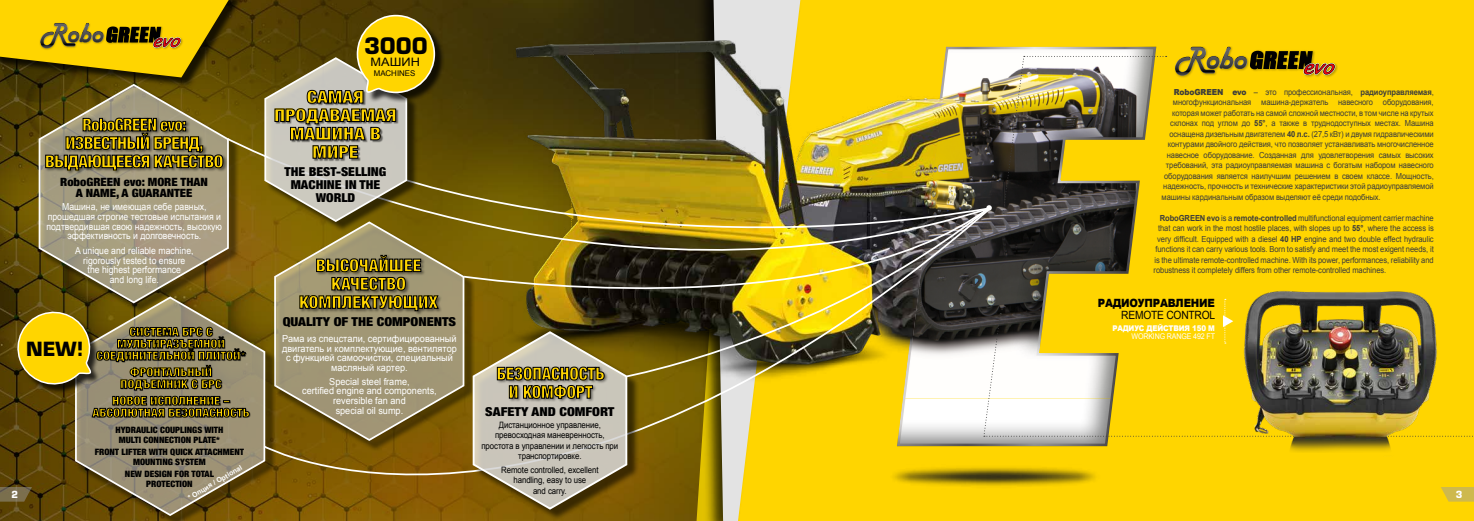
<style>
.page{position:relative;width:1474px;height:521px;background:#fff}
.page>*{position:absolute;margin:0;border:0;box-sizing:border-box;transform-origin:0 0}
.t1{font:700 22.14px "Eurostile";color:#000}
.t2{font:700 19.07px "Eurostile";color:#000}
.t3{font:900 condensed 17.5px/18.4px "Helvetica Neue";letter-spacing:-.04em;color:#ffd500;text-align:center;scale:.95 1}
.t4{font:900 condensed 17.5px/18.4px "Helvetica Neue";color:#ffd500;text-align:center}
.t5{font:900 condensed 17.5px/18.4px "Helvetica Neue";color:#ffd500;text-align:center;scale:1.1 1}
.t6{font:900 condensed 17.5px/18.4px "Helvetica Neue";color:#ffd500;text-align:center;scale:.95 1}
.t7{font:900 condensed 12.25px "Helvetica Neue";color:#000;scale:1.15 1}
.t8{font:900 condensed 12.25px/13.1px "Helvetica Neue";color:#000;text-align:center;scale:1.1 1}
.t9{font:900 condensed 11.99px/12px "Helvetica Neue";color:#ffd500;text-align:center;scale:1.05 1}
.t10{font:11.64px "Arial";color:#000;scale:1.1 1}
.t11{font:900 condensed 11.38px/11.4px "Helvetica Neue";color:#000;text-align:center;scale:1.1 1}
.t12{font:900 11.38px "Arial";letter-spacing:-.02em;color:#000;scale:.9 1}
.t13{font:11.38px "Arial";letter-spacing:-.02em;color:#000;scale:.9 1}
.t14{font:9.62px/9.6px "Arial";color:#fff;text-align:center;scale:.9 1}
.t15{font:9.62px/9.6px "Arial";color:#fff;text-align:center;scale:.95 1}
.t16{font:700 9.62px "Eurostile";color:#fff;scale:.95 1}
.t17{font:8.75px/10.5px "Arial";letter-spacing:-.01em;color:#000;text-align:center;scale:.9 1}
.t18{font:900 condensed 8.75px/10.1px "Helvetica Neue";color:#000;text-align:center;scale:1.05 1}
.t19{font:8.31px "Arial";letter-spacing:-.01em;color:#3c3c3b;scale:.91 1}
.t20{font:900 7.88px "Arial";letter-spacing:-.02em;color:#fff;scale:.9 1}
.t21{font:7.88px "Arial";letter-spacing:-.02em;color:#fff;scale:.9 1}
.t22{font:7.88px "Arial";color:#000}
.t23{font:700 7px "Arial";color:#fff}
.s1{font-weight:900}
.s2{font-weight:700}
</style>
<div class="page">
<img style="left:0;top:0;width:694px;height:521px">
<svg style="left:38px;top:88px;width:192px;height:216px"></svg>
<svg style="left:74px;top:295px;width:189px;height:222px"></svg>
<div style="left:737px;top:0;width:736px;height:521px;background:#ffd500"></div>
<div style="left:713px;top:0;width:87px;height:26px;background:#e3e3e3"></div>
<div style="left:0;top:0;width:243px;height:88px;background:#000;opacity:.75"></div>
<div style="left:895px;top:45px;width:262px;height:402px;background:#000;opacity:.5"></div>
<img style="left:1002px;top:56px;width:164px;height:158px">
<img style="left:1225px;top:290px;width:200px;height:162px">
<img style="left:992px;top:467px;width:104px;height:19px">
<img style="left:469px;top:26px;width:474px;height:111px">
<div style="left:45px;top:117px;width:183px;height:58px;background:#000;opacity:.5"></div>
<svg style="left:45px;top:112px;width:178px;height:59px"></svg>
<div style="left:92px;top:327px;width:159px;height:91px;background:#000;opacity:.5"></div>
<svg style="left:92px;top:396px;width:158px;height:21px"></svg>
<img style="left:226px;top:137px;width:765px;height:195px">
<svg style="left:263px;top:206px;width:729px;height:315px"></svg>
<svg style="left:462px;top:205px;width:163px;height:125px"></svg>
<div style="left:474px;top:333px;width:165px;height:188px;background:#000;opacity:.75"></div>
<img style="left:625px;top:205px;width:367px;height:173px">
<div style="left:18px;top:313px;width:82px;height:81px;background:#000;opacity:.75"></div>
<svg style="left:12px;top:306px;width:234px;height:84px"></svg>
<svg style="left:986px;top:205px;width:5px;height:6px"></svg>
<div style="left:266px;top:59px;width:152px;height:173px;background:#000;opacity:.75"></div>
<div style="left:298px;top:254px;width:144px;height:61px;background:#000;opacity:.5"></div>
<svg style="left:299px;top:255px;width:140px;height:56px"></svg>
<svg style="left:472px;top:330px;width:157px;height:181px"></svg>
<div style="left:1173px;top:46px;width:165px;height:32px;background:#000;opacity:.28"></div>
<svg style="left:1174px;top:47px;width:161px;height:29px"></svg>
<svg style="left:0;top:0;width:229px;height:77px"></svg>
<img style="left:983px;top:299px;width:491px;height:138px">
<div style="left:358px;top:16px;width:87px;height:87px;background:#000;opacity:.75"></div>
<svg style="left:263px;top:14px;width:173px;height:209px"></svg>
<svg style="left:0;top:487px;width:32px;height:15px"></svg>
<svg style="left:1441px;top:487px;width:32px;height:15px"></svg>
<h3 class="t3" style="left:45px;top:114px;width:189px">RoboGREEN evo:<br>ИЗВЕСТНЫЙ БРЕНД,<br>ВЫДАЮЩЕЕСЯ КАЧЕСТВО</h3>
<h3 class="t11" style="left:60px;top:176px;width:136px">RoboGREEN evo: MORE THAN<br>A NAME, A GUARANTEE</h3>
<p class="t14" style="left:47px;top:202px;width:196px">Машина, не имеющая себе равных, прошедшая строгие тестовые испытания и подтвердившая свою надежность, высокую эффективность и долговечность.</p>
<p class="t14" style="left:75px;top:246px;width:133px">A unique and reliable machine, rigorously tested to ensure<br>the highest performance<br>and long life.</p>
<h2 class="t2" style="left:26px;top:337px;width:59px">NEW!</h2>
<p class="t16" style="left:12px;top:489px;width:8px">2</p>
<h3 class="t9" style="left:96px;top:325px;width:144px">СИСТЕМА БРС С<br>МУЛЬТИРАЗЪЕМНОЙ<br>СОЕДИНИТЕЛЬНОЙ ПЛИТОЙ*</h3>
<h3 class="t9" style="left:120px;top:365px;width:98px">ФРОНТАЛЬНЫЙ<br>ПОДЪЕМНИК С БРС</h3>
<h3 class="t9" style="left:92px;top:394px;width:151px">НОВОЕ ИСПОЛНЕНИЕ –<br>АБСОЛЮТНАЯ БЕЗОПАСНОСТЬ</h3>
<p class="t18" style="left:115px;top:424px;width:104px">HYDRAULIC COUPLINGS WITH<br>MULTI CONNECTION PLATE*</p>
<p class="t18" style="left:95px;top:446px;width:144px">FRONT LIFTER WITH QUICK ATTACHMENT<br>MOUNTING SYSTEM</p>
<p class="t18" style="left:125px;top:469px;width:86px">NEW DESIGN FOR TOTAL<br>PROTECTION</p>
<p class="t23" style="left:186px;top:494px;width:63px;rotate:-30deg">* Опция / Optional</p>
<h1 class="t1" style="left:364px;top:32px;width:65px">3000</h1>
<h3 class="t10" style="left:370px;top:54px;width:46px">МАШИН</h3>
<p class="t22" style="left:374px;top:68px;width:43px">MACHINES</p>
<h3 class="t5" style="left:274px;top:87px;width:113px">САМАЯ<br>ПРОДАВАЕМАЯ<br>МАШИНА В<br>МИРЕ</h3>
<h3 class="t8" style="left:285px;top:164px;width:94px">THE BEST-SELLING<br>MACHINE IN THE<br>WORLD</h3>
<h3 class="t4" style="left:299px;top:255px;width:140px">ВЫСОЧАЙШЕЕ<br>КАЧЕСТВО<br>КОМПЛЕКТУЮЩИХ</h3>
<h3 class="t7" style="left:283px;top:312px;width:152px">QUALITY OF THE COMPONENTS</h3>
<p class="t15" style="left:282px;top:334px;width:185px">Рама из спецстали, сертифицированный двигатель и комплектующие, вентилятор с функцией самоочистки, специальный масляный картер.</p>
<p class="t15" style="left:302px;top:377px;width:143px">Special steel frame,<br>certified engine and components, reversible fan and<br>special oil sump.</p>
<h3 class="t6" style="left:496px;top:363px;width:115px">БЕЗОПАСНОСТЬ<br>И КОМФОРТ</h3>
<h3 class="t7" style="left:485px;top:401px;width:114px">SAFETY AND COMFORT</h3>
<p class="t17" style="left:481px;top:420px;width:154px">Дистанционное управление, превосходная маневренность, простота в управлении и легкость при транспортировке.</p>
<p class="t17" style="left:501px;top:464px;width:110px">Remote controlled, excellent handling, easy to use<br>and carry.</p>
<p class="t19" style="left:1173px;top:86px;width:287px"><span class="s1">RoboGREEN evo</span> – это профессиональная, <span class="s2">радиоуправляемая</span>,</p>
<p class="t19" style="left:1172px;top:97px;width:288px">многофункциональная машина-держатель навесного оборудования,</p>
<p class="t19" style="left:1171px;top:107px;width:289px">которая может работать на самой сложной местности, в том числе на крутых</p>
<p class="t19" style="left:1170px;top:118px;width:291px">склонах под углом до <span class="s2">55°</span>, а также в труднодоступных местах. Машина</p>
<p class="t19" style="left:1169px;top:128px;width:292px">оснащена дизельным двигателем <span class="s2">40 л.с.</span> (27,5 кВт) и двумя гидравлическими</p>
<p class="t19" style="left:1167px;top:139px;width:294px">контурами двойного действия, что позволяет устанавливать многочисленное</p>
<p class="t19" style="left:1166px;top:149px;width:295px">навесное оборудование. Созданная для удовлетворения самых высоких</p>
<p class="t19" style="left:1165px;top:160px;width:296px">требований, эта радиоуправляемая машина с богатым набором навесного</p>
<p class="t19" style="left:1164px;top:170px;width:298px">оборудования является наилучшим решением в своем классе. Мощность,</p>
<p class="t19" style="left:1163px;top:181px;width:299px">надежность, прочность и технические характеристики этой радиоуправляемой</p>
<p class="t19" style="left:1161px;top:191px;width:242px">машины кардинальным образом выделяют её среди подобных.</p>
<p class="t19" style="left:1159px;top:212px;width:302px"><span class="s2">RoboGREEN evo</span> is a <span class="s2">remote-controlled</span> multifunctional equipment carrier machine</p>
<p class="t19" style="left:1158px;top:223px;width:304px">that can work in the most hostile places, with slopes up to <span class="s2">55°</span>, where the access is</p>
<p class="t19" style="left:1157px;top:233px;width:305px">very difficult. Equipped with a diesel <span class="s2">40 HP</span> engine and two double effect hydraulic</p>
<p class="t19" style="left:1155px;top:244px;width:307px">functions it can carry various tools. Born to satisfy and meet the most exigent needs, it</p>
<p class="t19" style="left:1154px;top:254px;width:308px">is the ultimate remote-controlled machine. With its power, performances, reliability and</p>
<p class="t19" style="left:1153px;top:265px;width:257px">robustness it completely differs from other remote-controlled machines.</p>
<h3 class="t12" style="left:1097px;top:295px;width:131px">РАДИОУПРАВЛЕНИЕ</h3>
<h3 class="t13" style="left:1121px;top:307px;width:106px">REMOTE CONTROL</h3>
<p class="t20" style="left:1112px;top:322px;width:115px">РАДИУС ДЕЙСТВИЯ 150 М</p>
<p class="t21" style="left:1131px;top:331px;width:94px">WORKING RANGE 492 FT</p>
<p class="t16" style="left:1455px;top:489px;width:8px">3</p>
</div>
